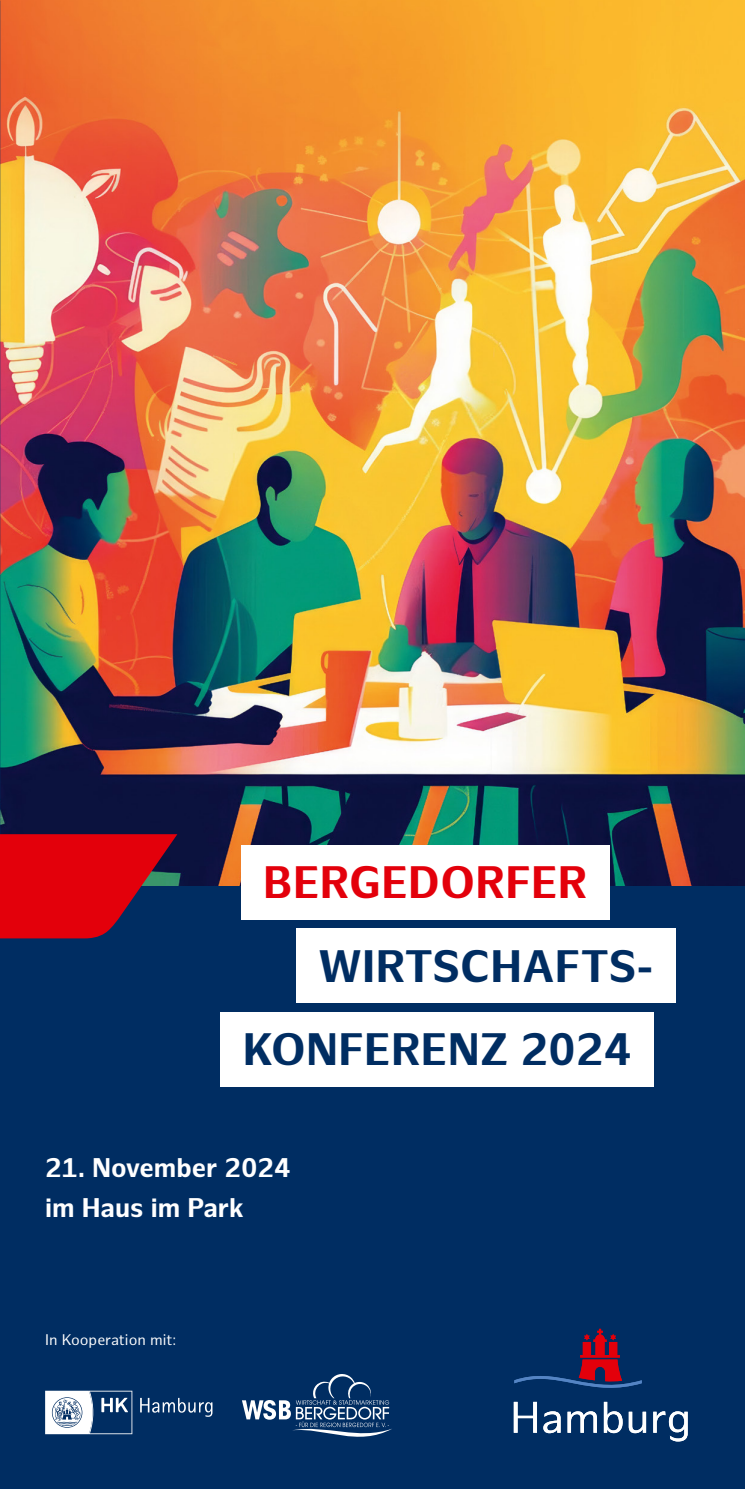
<style>
.page{position:relative;width:745px;height:1489px;background:#fff}
.page>*{position:absolute;margin:0;border:0;box-sizing:border-box;transform-origin:0 0}
.t1{font:700 44.25px/83.5px "Hamburg Sans";letter-spacing:.01em;color:#002d62}
.t2{font:700 44.25px "Hamburg Sans";letter-spacing:.01em;color:#e3000b}
.t3{font:700 26.25px/40px "Hamburg Sans";color:#fff}
.t4{font:15px "Hamburg Sans";color:#fff}
</style>
<div class="page">
<img style="left:0;top:0;width:744px;height:886px">
<div style="left:0;top:886px;width:744px;height:602px;background:#002d62"></div>
<svg style="left:242px;top:1374px;width:150px;height:62px"></svg>
<div style="left:240px;top:844px;width:369px;height:75px;background:#fff"></div>
<div style="left:296px;top:928px;width:379px;height:74px;background:#fff"></div>
<div style="left:220px;top:1012px;width:433px;height:74px;background:#fff"></div>
<svg style="left:514px;top:1328px;width:127px;height:60px"></svg>
<svg style="left:513px;top:1401px;width:23px;height:31px"></svg>
<svg style="left:543px;top:1411px;width:17px;height:21px"></svg>
<svg style="left:567px;top:1411px;width:29px;height:21px"></svg>
<svg style="left:603px;top:1401px;width:19px;height:31px"></svg>
<svg style="left:628px;top:1411px;width:17px;height:21px"></svg>
<svg style="left:653px;top:1411px;width:34px;height:30px"></svg>
<svg style="left:0;top:834px;width:177px;height:104px"></svg>
<svg style="left:45px;top:1390px;width:87px;height:43px"></svg>
<svg style="left:140px;top:1397px;width:72px;height:19px"></svg>
<h1 class="t2" style="left:263px;top:856px;width:325px">BERGEDORFER</h1>
<h1 class="t1" style="left:243px;top:925px;width:412px;text-indent:75px">WIRTSCHAFTS-<br>KONFERENZ 2024</h1>
<p class="t3" style="left:45px;top:1148px;width:247px">21. November 2024 im Haus im Park</p>
<p class="t4" style="left:45px;top:1331px;width:133px">In Kooperation mit:</p>
</div>
